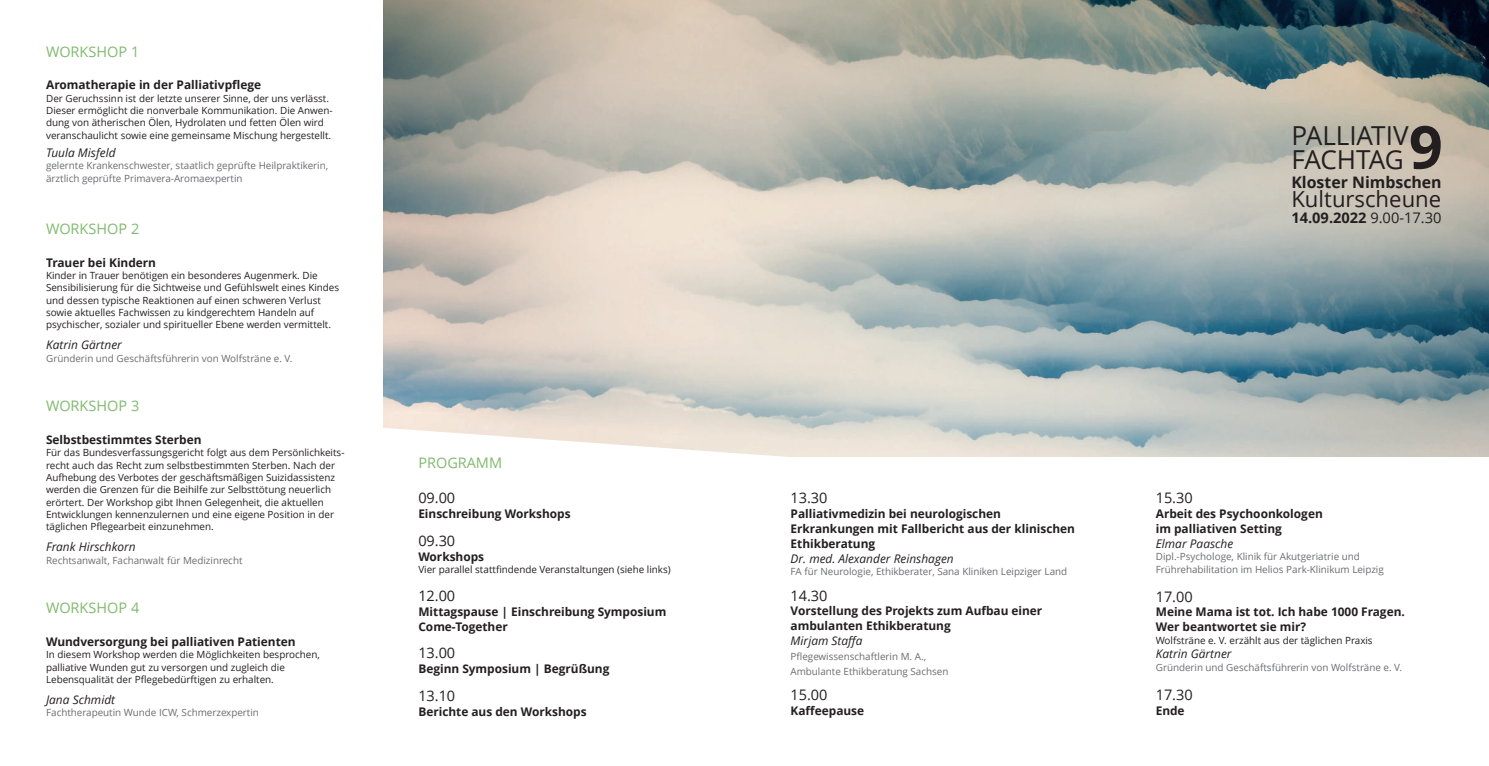
<style>
.page{position:relative;width:1489px;height:766px;background:#fff}
.page>*{position:absolute;margin:0;border:0;box-sizing:border-box;transform-origin:0 0}
.t1{font:700 59.38px "Open Sans";color:#231f20}
.t2{font:26.12px/24px "Open Sans";color:#231f20}
.t3{font:22.12px "Open Sans";color:#231f20}
.t4{font:700 15.88px "Open Sans";color:#231f20}
.t5{font:700 14.62px "Open Sans";color:#231f20}
.t6{font:14.5px "Open Sans";letter-spacing:-.005em;color:#231f20}
.t7{font:14.5px "Open Sans";color:#80ba6e}
.t8{font:700 11.88px/14.8px "Open Sans";color:#231f20}
.t9{font:italic 11.88px "Open Sans";color:#231f20}
.t10{font:9.88px/12.4px "Open Sans";letter-spacing:-.005em;color:#231f20}
.t11{font:9.88px/12.4px "Open Sans";color:#6c6d70}
.s1{font-weight:400}
</style>
<div class="page">
<img style="left:383px;top:0;width:1105px;height:457px">
<svg style="left:383px;top:425px;width:407px;height:32px;fill:#f3e6da"></svg>
<h3 class="t7" style="left:46px;top:45px;width:95px">WORKSHOP 1</h3>
<p class="t8" style="left:46px;top:79px;width:217px">Aromatherapie in der Palliativpflege</p>
<p class="t10" style="left:46px;top:93px;width:288px">Der Geruchssinn ist der letzte unserer Sinne, der uns verlässt.<br>Dieser ermöglicht die nonverbale Kommunikation. Die Anwen&shy;dung von ätherischen Ölen, Hydrolaten und fetten Ölen wird veranschaulicht sowie eine gemeinsame Mischung hergestellt.</p>
<p class="t9" style="left:46px;top:148px;width:71px">Tuula Misfeld</p>
<p class="t11" style="left:46px;top:160px;width:283px">gelernte Krankenschwester, staatlich geprüfte Heilpraktikerin, ärztlich geprüfte Primavera-Aromaexpertin</p>
<h3 class="t7" style="left:46px;top:223px;width:95px">WORKSHOP 2</h3>
<p class="t8" style="left:46px;top:256px;width:111px">Trauer bei Kindern</p>
<p class="t10" style="left:46px;top:270px;width:294px">Kinder in Trauer benötigen ein besonderes Augenmerk. Die Sensibilisierung für die Sichtweise und Gefühlswelt eines Kindes und dessen typische Reaktionen auf einen schweren Verlust sowie aktuelles Fachwissen zu kindgerechtem Handeln auf psychischer, sozialer und spiritueller Ebene werden vermittelt.</p>
<p class="t9" style="left:46px;top:340px;width:77px">Katrin Gärtner</p>
<p class="t11" style="left:46px;top:353px;width:248px">Gründerin und Geschäftsführerin von Wolfsträne e. V.</p>
<h3 class="t7" style="left:46px;top:400px;width:95px">WORKSHOP 3</h3>
<p class="t8" style="left:46px;top:433px;width:157px">Selbstbestimmtes Sterben</p>
<p class="t10" style="left:46px;top:447px;width:300px">Für das Bundesverfassungsgericht folgt aus dem Persönlichkeits&shy;recht auch das Recht zum selbstbestimmten Sterben. Nach der Aufhebung des Verbotes der geschäftsmäßigen Suizidassistenz werden die Grenzen für die Beihilfe zur Selbsttötung neuerlich erörtert. Der Workshop gibt Ihnen Gelegenheit, die aktuellen Entwicklungen kennenzulernen und eine eigene Position in der täglichen Pflegearbeit einzunehmen.</p>
<p class="t9" style="left:46px;top:542px;width:91px">Frank Hirschkorn</p>
<p class="t11" style="left:46px;top:554px;width:198px">Rechtsanwalt, Fachanwalt für Medizinrecht</p>
<h3 class="t7" style="left:46px;top:602px;width:95px">WORKSHOP 4</h3>
<p class="t8" style="left:46px;top:635px;width:251px">Wundversorgung bei palliativen Patienten</p>
<p class="t10" style="left:46px;top:648px;width:275px">In diesem Workshop werden die Möglichkeiten besprochen, palliative Wunden gut zu versorgen und zugleich die<br>Lebensqualität der Pflegebedürftigen zu erhalten.</p>
<p class="t9" style="left:46px;top:694px;width:70px">Jana Schmidt</p>
<p class="t11" style="left:46px;top:707px;width:214px">Fachtherapeutin Wunde ICW, Schmerzexpertin</p>
<h3 class="t7" style="left:418px;top:457px;width:85px">PROGRAMM</h3>
<h3 class="t6" style="left:418px;top:492px;width:38px">09.00</h3>
<p class="t8" style="left:418px;top:507px;width:154px">Einschreibung Workshops</p>
<h3 class="t6" style="left:418px;top:535px;width:38px">09.30</h3>
<p class="t8" style="left:418px;top:550px;width:67px">Workshops</p>
<p class="t10" style="left:418px;top:564px;width:254px">Vier parallel stattfindende Veranstaltungen (siehe links)</p>
<h3 class="t6" style="left:418px;top:589px;width:38px">12.00</h3>
<p class="t8" style="left:418px;top:605px;width:249px">Mittagspause | Einschreibung Symposium<br>Come-Together</p>
<h3 class="t6" style="left:418px;top:647px;width:38px">13.00</h3>
<p class="t8" style="left:418px;top:662px;width:192px">Beginn Symposium | Begrüßung</p>
<h3 class="t6" style="left:418px;top:689px;width:38px">13.10</h3>
<p class="t8" style="left:418px;top:705px;width:170px">Berichte aus den Workshops</p>
<h1 class="t1" style="left:1408px;top:123px;width:35px">9</h1>
<h2 class="t2" style="left:1291px;top:126px;width:119px">PALLIATIV<br>FACHTAG</h2>
<h3 class="t4" style="left:1291px;top:176px;width:152px">Kloster Nimbschen</h3>
<h3 class="t3" style="left:1291px;top:190px;width:151px">Kulturscheune</h3>
<h3 class="t5" style="left:1291px;top:211px;width:152px">14.09.2022 <span class="s1">9.00-17.30</span></h3>
<h3 class="t6" style="left:790px;top:492px;width:38px">13.30</h3>
<p class="t8" style="left:790px;top:507px;width:286px">Palliativmedizin bei neurologischen<br>Erkrankungen mit Fallbericht aus der klinischen<br>Ethikberatung</p>
<p class="t9" style="left:790px;top:553px;width:165px">Dr. med. Alexander Reinshagen</p>
<p class="t11" style="left:790px;top:566px;width:278px">FA für Neurologie, Ethikberater, Sana Kliniken Leipziger Land</p>
<h3 class="t6" style="left:790px;top:589px;width:38px">14.30</h3>
<p class="t8" style="left:790px;top:604px;width:253px">Vorstellung des Projekts zum Aufbau einer ambulanten Ethikberatung</p>
<p class="t9" style="left:790px;top:635px;width:73px">Mirjam Staffa</p>
<p class="t11" style="left:790px;top:649px;width:159px;line-height:14.8px">Pflegewissenschaftlerin M. A.,<br>Ambulante Ethikberatung Sachsen</p>
<h3 class="t6" style="left:790px;top:688px;width:38px">15.00</h3>
<p class="t8" style="left:790px;top:704px;width:75px">Kaffeepause</p>
<h3 class="t6" style="left:1155px;top:492px;width:38px">15.30</h3>
<p class="t8" style="left:1155px;top:507px;width:169px">Arbeit des Psychoonkologen im palliativen Setting</p>
<p class="t9" style="left:1155px;top:538px;width:79px">Elmar Paasche</p>
<p class="t11" style="left:1155px;top:551px;width:230px">Dipl.-Psychologe, Klinik für Akutgeriatrie und<br>Frührehabilitation im Helios Park-Klinikum Leipzig</p>
<h3 class="t6" style="left:1155px;top:590px;width:38px">17.00</h3>
<p class="t8" style="left:1155px;top:605px;width:251px">Meine Mama ist tot. Ich habe 1000 Fragen.<br>Wer beantwortet sie mir?</p>
<p class="t10" style="left:1155px;top:634px;width:218px">Wolfsträne e. V. erzählt aus der täglichen Praxis</p>
<p class="t9" style="left:1155px;top:649px;width:77px">Katrin Gärtner</p>
<p class="t11" style="left:1155px;top:661px;width:248px">Gründerin und Geschäftsführerin von Wolfsträne e. V.</p>
<h3 class="t6" style="left:1155px;top:688px;width:38px">17.30</h3>
<p class="t8" style="left:1155px;top:703px;width:30px">Ende</p>
</div>
